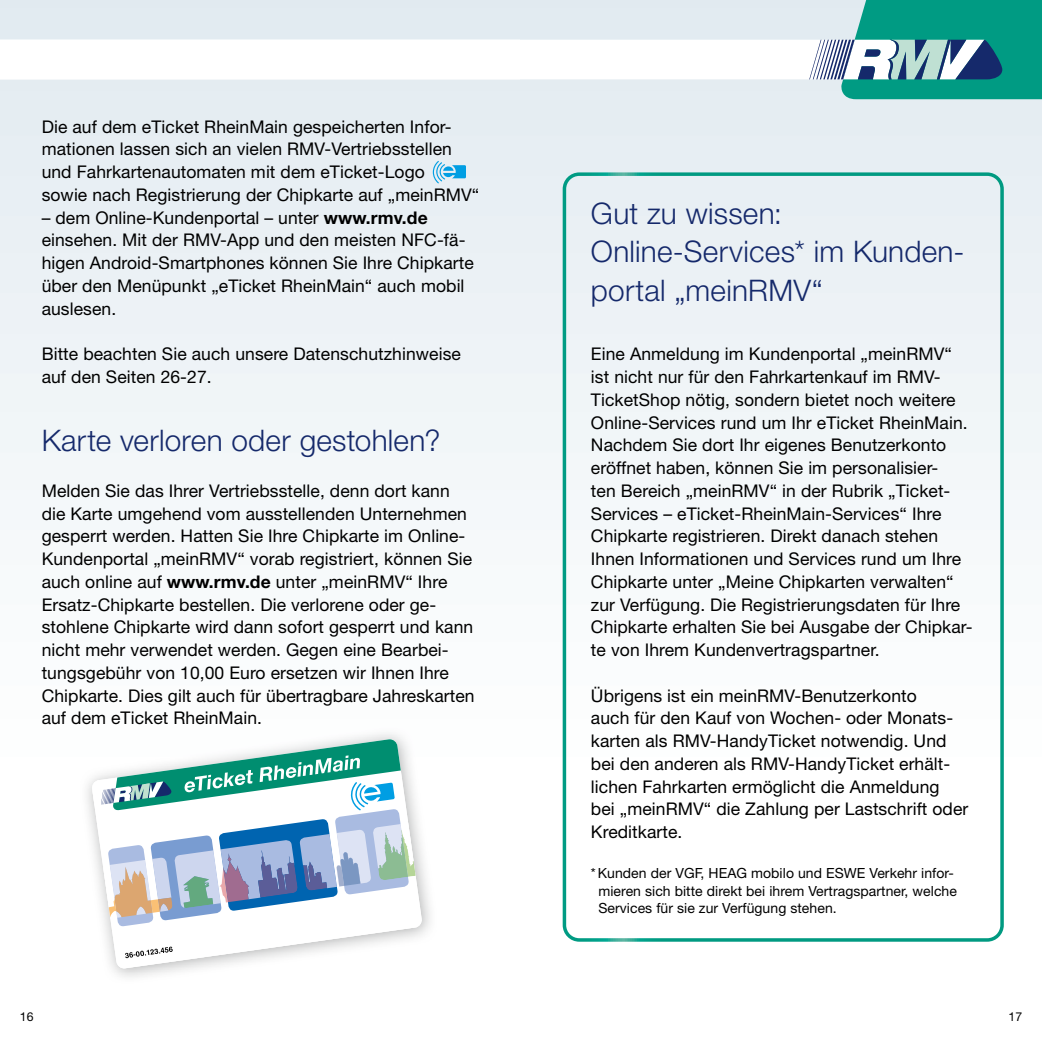
<style>
.page{position:relative;width:1042px;height:1042px;background:#fff}
.page>*{position:absolute;margin:0;border:0;box-sizing:border-box;transform-origin:0 0}
.t1{font:300 29.75px/38.5px "Helvetica Neue LT Std";letter-spacing:.01em;color:#15296b}
.t2{font:17.5px/22.8px "Helvetica Neue LT Std";letter-spacing:.005em;color:#000}
.t3{font:14px/17.5px "Helvetica Neue LT Std";letter-spacing:.005em;color:#000}
.t4{font:12.25px "Helvetica Neue LT Std";color:#000}
.s1{font-weight:700}
</style>
<div class="page">
<svg style="left:433px;top:161px;width:33px;height:22px"></svg>
<svg style="left:92px;top:739px;width:330px;height:230px"></svg>
<svg style="left:563px;top:172px;width:441px;height:769px"></svg>
<svg style="left:0;top:0;width:1042px;height:99px"></svg>
<p class="t2" style="left:42px;top:115px;width:439px">Die auf dem eTicket RheinMain gespeicherten Infor&shy;mationen lassen sich an vielen RMV-Vertriebsstellen und Fahrkartenautomaten mit dem eTicket-Logo<br>sowie nach Registrierung der Chipkarte auf „meinRMV“</p>
<p class="t2" style="left:42px;top:206px;width:433px">– dem Online-Kundenportal – unter <span class="s1">www.rmv.de </span>einsehen. Mit der RMV-App und den meisten NFC-fä&shy;higen Android-Smartphones können Sie Ihre Chipkarte über den Menüpunkt „eTicket RheinMain“ auch mobil auslesen.</p>
<p class="t2" style="left:42px;top:342px;width:421px">Bitte beachten Sie auch unsere Datenschutzhinweise auf den Seiten 26-27.</p>
<h1 class="t1" style="left:42px;top:421px;width:400px">Karte verloren oder gestohlen?</h1>
<p class="t2" style="left:42px;top:479px;width:434px">Melden Sie das Ihrer Vertriebsstelle, denn dort kann die Karte umgehend vom ausstellenden Unternehmen gesperrt werden. Hatten Sie Ihre Chipkarte im Online-Kundenportal „meinRMV“ vorab registriert, können Sie auch online auf <span class="s1">www.rmv.de</span> unter „meinRMV“ Ihre Ersatz-Chipkarte bestellen. Die verlorene oder ge&shy;stohlene Chipkarte wird dann sofort gesperrt und kann nicht mehr verwendet werden. Gegen eine Bearbei&shy;tungsgebühr von 10,00 Euro ersetzen wir Ihnen Ihre Chipkarte. Dies gilt auch für übertragbare Jahreskarten auf dem eTicket RheinMain.</p>
<p class="t4" style="left:20px;top:1009px;width:15px">16</p>
<h1 class="t1" style="left:591px;top:193px;width:375px">Gut zu wissen:<br>Online-Services* im Kunden&shy;portal „meinRMV“</h1>
<p class="t2" style="left:591px;top:342px;width:383px">Eine Anmeldung im Kundenportal „meinRMV“ ist nicht nur für den Fahrkartenkauf im RMV-TicketShop nötig, sondern bietet noch weitere Online-Services rund um Ihr eTicket RheinMain.<br>Nachdem Sie dort Ihr eigenes Benutzerkonto eröffnet haben, können Sie im personalisier-<br>ten Bereich „meinRMV“ in der Rubrik „Ticket-Services – eTicket-RheinMain-Services“ Ihre Chipkarte registrieren. Direkt danach stehen Ihnen Informationen und Services rund um Ihre Chipkarte unter „Meine Chipkarten verwalten“ zur Verfügung. Die Registrierungsdaten für Ihre Chipkarte erhalten Sie bei Ausgabe der Chipkar&shy;te von Ihrem Kundenvertrags partner.</p>
<p class="t2" style="left:591px;top:684px;width:379px">Übrigens ist ein meinRMV-Benutzerkonto<br>auch für den Kauf von Wochen- oder Monats&shy;karten als RMV-HandyTicket notwendig. Und bei den anderen als RMV-HandyTicket erhält&shy;lichen Fahrkarten ermöglicht die Anmeldung<br>bei „meinRMV“ die Zahlung per Lastschrift oder Kreditkarte.</p>
<p class="t3" style="left:598px;top:864px;width:360px;text-indent:-7px">* Kunden der VGF, HEAG mobilo und ESWE Verkehr infor&shy;mieren sich bitte direkt bei ihrem Vertragspartner, welche<br>Services für sie zur Verfügung stehen.</p>
<p class="t4" style="left:1008px;top:1009px;width:15px">17</p>
</div>
